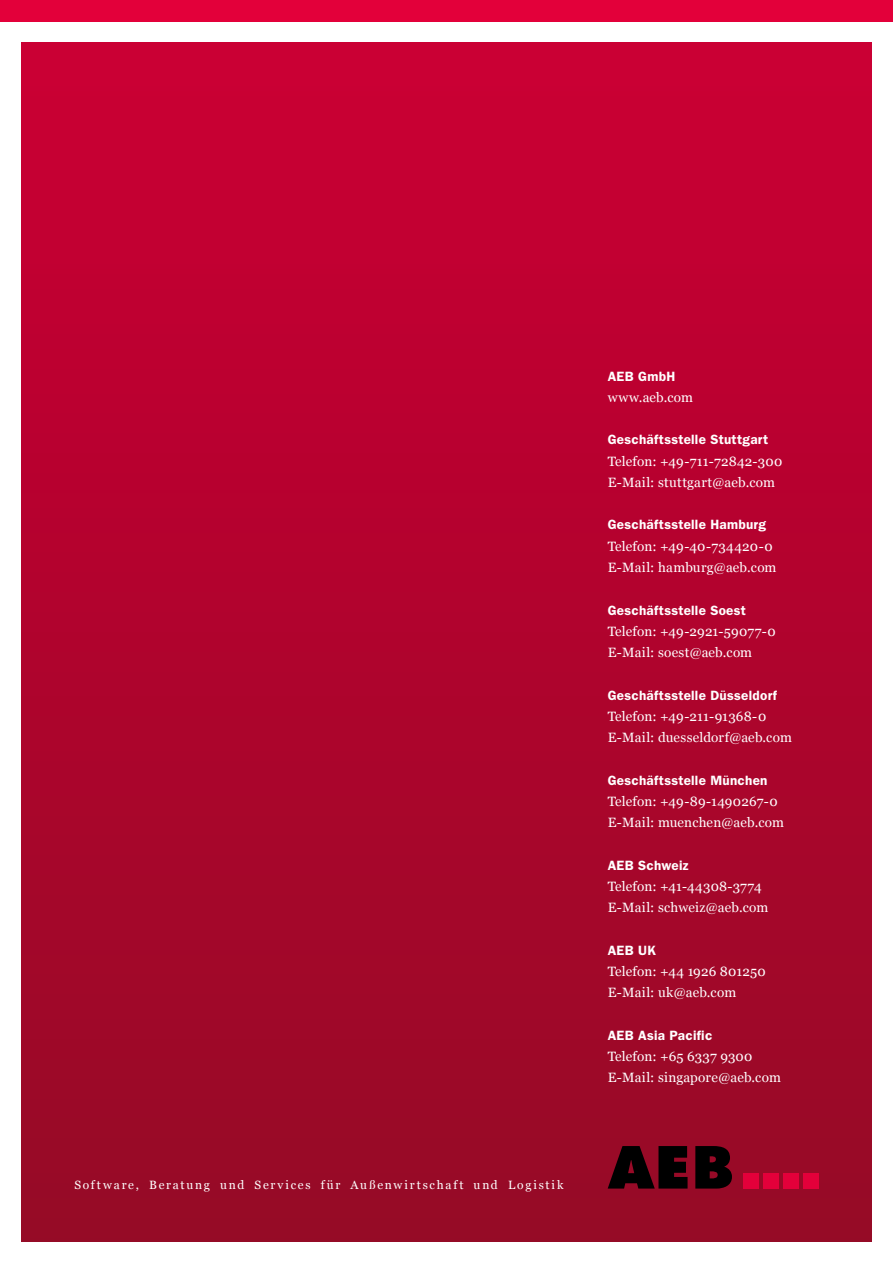
<style>
.page{position:relative;width:893px;height:1263px;background:#fff}
.page>*{position:absolute;margin:0;border:0;box-sizing:border-box;transform-origin:0 0}
.t1{font:13.5px/21.3px "Georgia";letter-spacing:.01em;color:#fff}
.t2{font:600 13.5px "Franklin Gothic LT";letter-spacing:.02em;color:#fff}
.t3{font:12px "Georgia";letter-spacing:.15em;color:#fff}
</style>
<div class="page">
<div style="left:21px;top:43px;width:851px;height:1199px;background:linear-gradient(to bottom,#cb0034,#950a26)"></div>
<svg style="left:608px;top:1146px;width:80px;height:42px;background:#2f030c"></svg>
<svg style="left:695px;top:1146px;width:37px;height:42px;background:#170105"></svg>
<div style="left:743px;top:1173px;width:15px;height:15px;background:#e3003a"></div>
<div style="left:763px;top:1173px;width:15px;height:15px;background:#e3003a"></div>
<div style="left:783px;top:1173px;width:15px;height:15px;background:#e3003a"></div>
<div style="left:803px;top:1173px;width:16px;height:15px;background:#e3003a"></div>
<div style="left:0;top:0;width:893px;height:21px;background:#e3003a"></div>
<p class="t3" style="left:74px;top:1177px;width:490px">Software, Beratung und Services für Außenwirtschaft und Logistik</p>
<p class="t2" style="left:608px;top:368px;width:69px">AEB GmbH</p>
<p class="t1" style="left:608px;top:387px;width:87px">www.aeb.com</p>
<p class="t2" style="left:608px;top:432px;width:162px">Geschäftsstelle Stuttgart</p>
<p class="t1" style="left:608px;top:451px;width:176px">Telefon: +49-711-72842-300<br>E-Mail: stuttgart@aeb.com</p>
<p class="t2" style="left:608px;top:517px;width:160px">Geschäftsstelle Hamburg</p>
<p class="t1" style="left:608px;top:536px;width:170px">Telefon: +49-40-734420-0<br>E-Mail: hamburg@aeb.com</p>
<p class="t2" style="left:608px;top:602px;width:140px">Geschäftsstelle Soest</p>
<p class="t1" style="left:608px;top:621px;width:170px">Telefon: +49-2921-59077-0<br>E-Mail: soest@aeb.com</p>
<p class="t2" style="left:608px;top:687px;width:171px">Geschäftsstelle Düsseldorf</p>
<p class="t1" style="left:608px;top:706px;width:186px">Telefon: +49-211-91368-0<br>E-Mail: duesseldorf@aeb.com</p>
<p class="t2" style="left:608px;top:772px;width:161px">Geschäftsstelle München</p>
<p class="t1" style="left:608px;top:791px;width:178px">Telefon: +49-89-1490267-0<br>E-Mail: muenchen@aeb.com</p>
<p class="t2" style="left:608px;top:857px;width:82px">AEB Schweiz</p>
<p class="t1" style="left:608px;top:876px;width:162px">Telefon: +41-44308-3774<br>E-Mail: schweiz@aeb.com</p>
<p class="t2" style="left:608px;top:942px;width:50px">AEB UK</p>
<p class="t1" style="left:608px;top:961px;width:160px">Telefon: +44 1926 801250<br>E-Mail: uk@aeb.com</p>
<p class="t2" style="left:608px;top:1027px;width:106px">AEB Asia Pacific</p>
<p class="t1" style="left:608px;top:1046px;width:175px">Telefon: +65 6337 9300<br>E-Mail: singapore@aeb.com</p>
</div>
